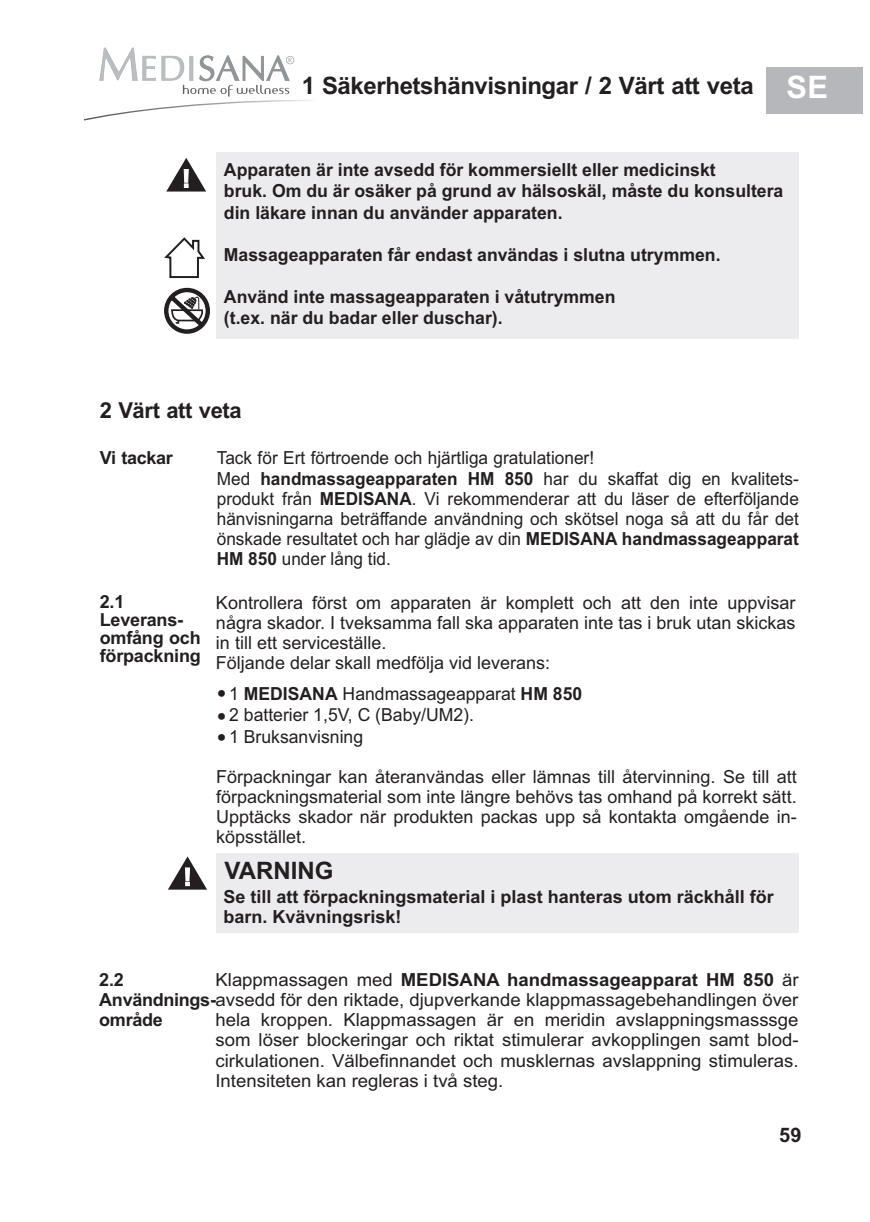
<style>
.page{position:relative;width:870px;height:1222px;background:#fff}
.page>*{position:absolute;margin:0;border:0;box-sizing:border-box;transform-origin:0 0}
.t1{font:700 31px "Arial";color:#fff}
.t2{font:27.4px/22px "Arial";color:#231f20;text-align:justify}
.t3{font:700 24px "Arial";letter-spacing:-.015em;color:#231f20}
.t4{font:700 22px "Arial";letter-spacing:-.015em;color:#231f20}
.t5{font:700 20px "Arial";color:#231f20}
.t6{font:18px/20.2px "Arial";color:#231f20}
.t7{font:700 18px/21.2px "Arial";color:#231f20}
.t8{font:18px/20.2px "Arial";color:#231f20;scale:.96 1}
.s1{font-weight:700}
.s2{font-weight:400}
</style>
<div class="page">
<div style="left:766px;top:68px;width:96px;height:46px;background:#b6b7bb"></div>
<svg style="left:84px;top:47px;width:229px;height:74px"></svg>
<div style="left:217px;top:152px;width:582px;height:187px;background:#ececee"></div>
<svg style="left:164px;top:158px;width:46px;height:176px"></svg>
<div style="left:217px;top:853px;width:582px;height:79px;background:#ececee"></div>
<svg style="left:168px;top:856px;width:39px;height:33px"></svg>
<h3 class="t3" style="left:302px;top:76px;width:453px">1 Säkerhetshänvisningar / 2 Värt att veta</h3>
<h1 class="t1" style="left:786px;top:75px;width:43px">SE</h1>
<p class="t7" style="left:224px;top:161px;width:561px">Apparaten är inte avsedd för kommersiellt eller medicinskt<br>bruk. Om du är osäker på grund av hälsoskäl, måste du konsultera din läkare innan du använder apparaten.</p>
<p class="t7" style="left:224px;top:245px;width:498px">Massageapparaten får endast användas i slutna utrymmen.</p>
<p class="t7" style="left:224px;top:288px;width:393px">Använd inte massageapparaten i våtutrymmen (t.ex. när du badar eller duschar).</p>
<p class="t4" style="left:100px;top:401px;width:144px">2 Värt att veta</p>
<p class="t8" style="left:217px;top:449px;width:608px">Tack för Ert förtroende och hjärtliga gratulationer!<br>Med <span class="s1">handmassageapparaten HM 850</span> har du skaffat dig en kvalitets&shy;produkt från <span class="s1">MEDISANA</span>. Vi rekommenderar att du läser de efterföljande hänvisningarna beträffande användning och skötsel noga så att du får det önskade resultatet och har glädje av din <span class="s1">MEDISANA handmassageapparat HM 850</span> under lång tid.</p>
<p class="t7" style="left:100px;top:449px;width:75px">Vi tackar</p>
<p class="t7" style="left:100px;top:594px;width:103px;line-height:17.8px">2.1<br>Leverans&shy;omfång och förpackning</p>
<p class="t6" style="left:216px;top:593px;width:581px">Kontrollera först om apparaten är komplett och att den inte uppvisar några skador. I tveksamma fall ska apparaten inte tas i bruk utan skickas in till ett serviceställe.<br>Följande delar skall medfölja vid leverans:</p>
<p class="t6" style="left:229px;top:684px;width:354px;line-height:21.6px">1 <span class="s1">MEDISANA</span> Handmassageapparat <span class="s1">HM 850<br></span>2 batterier 1,5V, C (Baby/UM2).<br>1 Bruksanvisning</p>
<h2 class="t2" style="left:217px;top:684px;width:11px">• • •</h2>
<p class="t6" style="left:216px;top:768px;width:582px;text-align:justify">Förpackningar kan återanvändas eller lämnas till återvinning. Se till att förpackningsmaterial som inte längre behövs tas omhand på korrekt sätt.<br>Upptäcks skador när produkten packas upp så kontakta omgående in&shy;köpsstället.</p>
<h3 class="t3" style="left:224px;top:861px;width:110px">VARNING</h3>
<p class="t7" style="left:223px;top:888px;width:552px;line-height:20.2px">Se till att förpackningsmaterial i plast hanteras utom räckhåll för barn. Kvävningsrisk!</p>
<p class="t7" style="left:99px;top:970px;width:26px">2.2</p>
<p class="t7" style="left:99px;top:1010px;width:65px">område</p>
<p class="t7" style="left:215px;top:970px;width:584px"><span class="s2">Klappmassagen med</span> MEDISANA handmassageapparat HM 850 <span class="s2">är</span></p>
<p class="t6" style="left:99px;top:991px;width:700px"><span class="s1">Användnings-</span>avsedd för den riktade, djupverkande klappmassagebehandlingen över</p>
<p class="t6" style="left:215px;top:1011px;width:584px">hela kroppen. Klappmassagen är en meridin avslappningsmasssge</p>
<p class="t6" style="left:215px;top:1031px;width:584px">som löser blockeringar och riktat stimulerar avkopplingen samt blod-</p>
<p class="t6" style="left:215px;top:1051px;width:584px">cirkulationen. Välbefinnandet och musklernas avslappning stimuleras.</p>
<p class="t6" style="left:215px;top:1071px;width:289px">Intensiteten kan regleras i två steg.</p>
<p class="t5" style="left:779px;top:1127px;width:24px">59</p>
</div>
